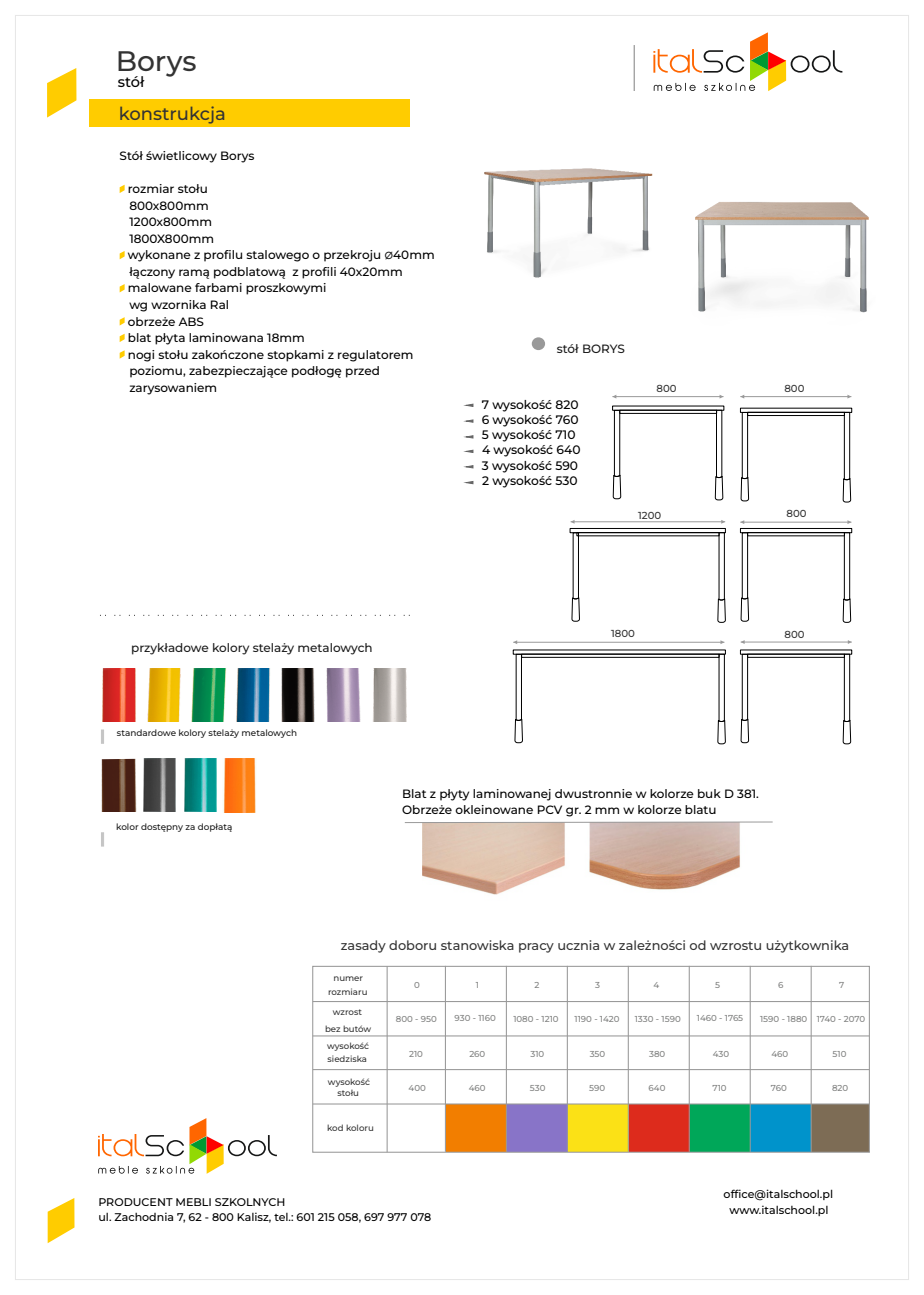
<style>
.page{position:relative;width:924px;height:1295px;background:#fff}
.page>*{position:absolute;margin:0;border:0;box-sizing:border-box;transform-origin:0 0}
.t1{font:500 28.2px "Montserrat";color:#333}
.t2{font:500 18px "Montserrat";color:#333}
.t3{font:500 14.55px "Montserrat";color:#000}
.t4{font:500 12.9px "Montserrat";color:#333}
.t5{font:500 12.3px "Montserrat";color:#000}
.t6{font:500 12px/16.5px "Montserrat";color:#000}
.t7{font:500 12px "Montserrat";color:#1a1a1a}
.t8{font:500 11.1px/15.3px "Montserrat";color:#000}
.t9{font:500 10.2px "Montserrat";color:#333}
.t10{font:500 8.85px "Montserrat";color:#1a1a1a}
.t11{font:500 8.7px "Montserrat";color:#818281}
.t12{font:500 8.7px/14.1px "Montserrat";color:#333;text-align:center}
.s1{font-family:"Century Gothic";font-weight:400;font-size:13.5px;color:#151616}
</style>
<div class="page">
<svg style="left:120px;top:185px;width:5px;height:8px"></svg>
<svg style="left:120px;top:251px;width:5px;height:8px"></svg>
<svg style="left:120px;top:284px;width:5px;height:8px"></svg>
<svg style="left:120px;top:317px;width:5px;height:8px"></svg>
<svg style="left:120px;top:334px;width:5px;height:8px"></svg>
<svg style="left:120px;top:350px;width:5px;height:8px"></svg>
<svg style="left:98px;top:1118px;width:179px;height:55px"></svg>
<div style="left:808px;top:1104px;width:61px;height:47px;background:#7d6c55"></div>
<div style="left:747px;top:1103px;width:64px;height:48px;background:#0093cb"></div>
<div style="left:686px;top:1104px;width:64px;height:47px;background:#00a759"></div>
<div style="left:626px;top:1104px;width:63px;height:47px;background:#dd2b1c"></div>
<div style="left:565px;top:1104px;width:63px;height:47px;background:#fbe116"></div>
<div style="left:504px;top:1104px;width:63px;height:47px;background:#8874c8"></div>
<div style="left:445px;top:1103px;width:61px;height:48px;background:#f27e00"></div>
<div style="left:312px;top:965px;width:558px;height:187px;border:1px solid #999"></div>
<hr style="left:386px;top:966px;width:2px;height:186px;background:#999">
<hr style="left:313px;top:1000px;width:556px;height:1px;background:#999">
<hr style="left:313px;top:1035px;width:556px;height:1px;background:#999">
<hr style="left:313px;top:1068px;width:556px;height:2px;background:#999">
<hr style="left:313px;top:1103px;width:556px;height:1px;background:#999">
<hr style="left:445px;top:965px;width:1px;height:186px;background:#999">
<hr style="left:506px;top:965px;width:1px;height:186px;background:#999">
<hr style="left:567px;top:965px;width:1px;height:186px;background:#999">
<hr style="left:628px;top:965px;width:1px;height:186px;background:#999">
<hr style="left:688px;top:965px;width:2px;height:186px;background:#999">
<hr style="left:749px;top:965px;width:1px;height:186px;background:#999">
<hr style="left:810px;top:965px;width:1px;height:186px;background:#999">
<div style="left:90px;top:99px;width:320px;height:28px;background:#fc0"></div>
<img style="left:103px;top:668px;width:258px;height:53px">
<img style="left:373px;top:668px;width:34px;height:53px">
<svg style="left:101px;top:729px;width:3px;height:15px"></svg>
<img style="left:101px;top:758px;width:75px;height:53px">
<svg style="left:101px;top:832px;width:3px;height:14px"></svg>
<img style="left:223px;top:758px;width:33px;height:54px">
<img style="left:184px;top:758px;width:32px;height:53px">
<svg style="left:653px;top:32px;width:189px;height:59px"></svg>
<svg style="left:47px;top:68px;width:29px;height:50px"></svg>
<hr style="left:634px;top:45px;width:1px;height:46px;background:#808080">
<svg style="left:48px;top:1198px;width:26px;height:45px"></svg>
<svg style="left:100px;top:615px;width:310px;height:1px"></svg>
<img style="left:422px;top:823px;width:318px;height:72px">
<svg style="left:404px;top:821px;width:369px;height:2px"></svg>
<div style="left:532px;top:337px;width:13px;height:13px;background:#999;border-radius:50%"></div>
<img style="left:695px;top:202px;width:174px;height:111px">
<img style="left:484px;top:168px;width:169px;height:110px">
<svg style="left:571px;top:533px;width:9px;height:109px"></svg>
<div style="left:570px;top:528px;width:155px;height:5px;border:1px solid #000"></div>
<div style="left:577px;top:532px;width:142px;height:4px;border:1px solid #000"></div>
<div style="left:740px;top:528px;width:112px;height:5px;border:1px solid #000"></div>
<div style="left:747px;top:532px;width:97px;height:4px;border:1px solid #000"></div>
<div style="left:747px;top:412px;width:97px;height:3px;border:1px solid #000"></div>
<svg style="left:613px;top:410px;width:8px;height:113px"></svg>
<div style="left:619px;top:410px;width:98px;height:3px;border:1px solid #000"></div>
<svg style="left:514px;top:654px;width:9px;height:90px"></svg>
<svg style="left:717px;top:654px;width:8px;height:91px"></svg>
<div style="left:521px;top:654px;width:198px;height:3px;border:1px solid #000"></div>
<svg style="left:740px;top:654px;width:9px;height:90px"></svg>
<svg style="left:843px;top:654px;width:8px;height:91px"></svg>
<div style="left:747px;top:654px;width:97px;height:3px;border:1px solid #000"></div>
<hr style="left:612px;top:396px;width:111px;height:1px;background:#999">
<hr style="left:740px;top:396px;width:111px;height:1px;background:#999">
<hr style="left:740px;top:522px;width:111px;height:1px;background:#999">
<svg style="left:740px;top:412px;width:9px;height:112px"></svg>
<svg style="left:843px;top:412px;width:8px;height:112px"></svg>
<hr style="left:570px;top:521px;width:155px;height:1px;background:#999">
<svg style="left:715px;top:410px;width:10px;height:114px"></svg>
<hr style="left:513px;top:642px;width:211px;height:1px;background:#999">
<svg style="left:717px;top:532px;width:8px;height:112px"></svg>
<hr style="left:740px;top:641px;width:111px;height:1px;background:#999">
<svg style="left:740px;top:532px;width:9px;height:112px"></svg>
<svg style="left:843px;top:532px;width:8px;height:112px"></svg>
<svg style="left:464px;top:435px;width:9px;height:3px"></svg>
<svg style="left:464px;top:419px;width:9px;height:3px"></svg>
<svg style="left:464px;top:404px;width:9px;height:3px"></svg>
<svg style="left:464px;top:481px;width:9px;height:3px"></svg>
<svg style="left:464px;top:465px;width:9px;height:3px"></svg>
<svg style="left:464px;top:450px;width:9px;height:3px"></svg>
<h1 class="t1" style="left:116px;top:44px;width:82px">Borys</h1>
<h2 class="t2" style="left:119px;top:103px;width:109px">konstrukcja</h2>
<p class="t3" style="left:118px;top:72px;width:28px">stół</p>
<p class="t6" style="left:120px;top:147px;width:136px">Stół świetlicowy Borys</p>
<p class="t6" style="left:128px;top:180px;width:308px">rozmiar stołu<br>800x800mm<br>1200x800mm<br>1800X800mm<br>wykonane z profilu stalowego o przekroju <span class="s1">ø</span>40mm łączony ramą podblatową z profili 40x20mm malowane farbami proszkowymi<br>wg wzornika Ral<br>obrzeże ABS<br>blat płyta laminowana 18mm<br>nogi stołu zakończone stopkami z regulatorem poziomu, zabezpieczające podłogę przed zarysowaniem</p>
<p class="t7" style="left:131px;top:640px;width:243px">przykładowe kolory stelaży metalowych</p>
<p class="t10" style="left:117px;top:727px;width:182px">standardowe kolory stelaży metalowych</p>
<p class="t7" style="left:557px;top:341px;width:69px">stół BORYS</p>
<p class="t5" style="left:482px;top:397px;width:98px">7 wysokość 820</p>
<p class="t5" style="left:482px;top:412px;width:98px">6 wysokość 760</p>
<p class="t5" style="left:482px;top:427px;width:95px">5 wysokość 710</p>
<p class="t5" style="left:482px;top:473px;width:97px">2 wysokość 530</p>
<p class="t5" style="left:482px;top:442px;width:100px">4 wysokość 640</p>
<p class="t5" style="left:482px;top:458px;width:98px">3 wysokość 590</p>
<p class="t9" style="left:656px;top:382px;width:22px">800</p>
<p class="t9" style="left:784px;top:382px;width:22px">800</p>
<p class="t9" style="left:638px;top:509px;width:25px">1200</p>
<p class="t9" style="left:786px;top:507px;width:22px">800</p>
<p class="t9" style="left:611px;top:627px;width:25px">1800</p>
<p class="t9" style="left:784px;top:627px;width:22px">800</p>
<p class="t10" style="left:116px;top:821px;width:118px">kolor dostępny za dopłatą</p>
<p class="t6" style="left:402px;top:785px;width:358px;line-height:16px">Blat z płyty laminowanej dwustronnie w kolorze buk D 381.<br>Obrzeże okleinowane PCV gr. 2 mm w kolorze blatu</p>
<p class="t4" style="left:341px;top:937px;width:510px">zasady doboru stanowiska pracy ucznia w zależności od wzrostu użytkownika</p>
<p class="t12" style="left:328px;top:970px;width:41px">numer rozmiaru</p>
<p class="t12" style="left:325px;top:1004px;width:48px;line-height:16px">wzrost bez butów</p>
<p class="t12" style="left:327px;top:1039px;width:44px;line-height:13.2px;text-align:left">wysokość siedziska</p>
<p class="t11" style="left:414px;top:979px;width:7px">0</p>
<p class="t11" style="left:476px;top:979px;width:5px">1</p>
<p class="t11" style="left:534px;top:979px;width:6px">2</p>
<p class="t11" style="left:595px;top:979px;width:6px">3</p>
<p class="t11" style="left:653px;top:979px;width:7px">4</p>
<p class="t11" style="left:715px;top:979px;width:6px">5</p>
<p class="t11" style="left:778px;top:979px;width:7px">6</p>
<p class="t11" style="left:839px;top:979px;width:7px">7</p>
<p class="t11" style="left:396px;top:1013px;width:43px">800 - 950</p>
<p class="t11" style="left:454px;top:1012px;width:43px">930 - 1160</p>
<p class="t11" style="left:513px;top:1013px;width:47px">1080 - 1210</p>
<p class="t11" style="left:574px;top:1013px;width:47px">1190 - 1420</p>
<p class="t11" style="left:635px;top:1013px;width:47px">1330 - 1590</p>
<p class="t11" style="left:697px;top:1012px;width:48px">1460 - 1765</p>
<p class="t11" style="left:760px;top:1013px;width:107px">1590 - 1880 1740 - 2070</p>
<p class="t11" style="left:409px;top:1048px;width:15px">210</p>
<p class="t11" style="left:469px;top:1048px;width:18px">260</p>
<p class="t11" style="left:530px;top:1048px;width:15px">310</p>
<p class="t11" style="left:590px;top:1048px;width:17px">350</p>
<p class="t11" style="left:649px;top:1048px;width:18px">380</p>
<p class="t11" style="left:713px;top:1048px;width:18px">430</p>
<p class="t11" style="left:771px;top:1048px;width:18px">460</p>
<p class="t11" style="left:832px;top:1048px;width:15px">510</p>
<p class="t11" style="left:408px;top:1082px;width:19px">400</p>
<p class="t11" style="left:469px;top:1082px;width:18px">460</p>
<p class="t11" style="left:530px;top:1082px;width:17px">530</p>
<p class="t11" style="left:589px;top:1082px;width:18px">590</p>
<p class="t11" style="left:648px;top:1082px;width:18px">640</p>
<p class="t11" style="left:712px;top:1082px;width:16px">710</p>
<p class="t11" style="left:771px;top:1082px;width:18px">760</p>
<p class="t11" style="left:832px;top:1082px;width:18px">820</p>
<p class="t12" style="left:328px;top:1076px;width:44px;line-height:11.2px">wysokość stołu</p>
<p class="t12" style="left:327px;top:1121px;width:48px">kod koloru</p>
<p class="t8" style="left:98px;top:1194px;width:334px">PRODUCENT MEBLI SZKOLNYCH<br>ul. Zachodnia 7, 62 - 800 Kalisz, tel.: 601 215 058, 697 977 078</p>
<p class="t8" style="left:723px;top:1186px;width:111px;text-align:center">office@italschool.pl www.italschool.pl</p>
</div>
